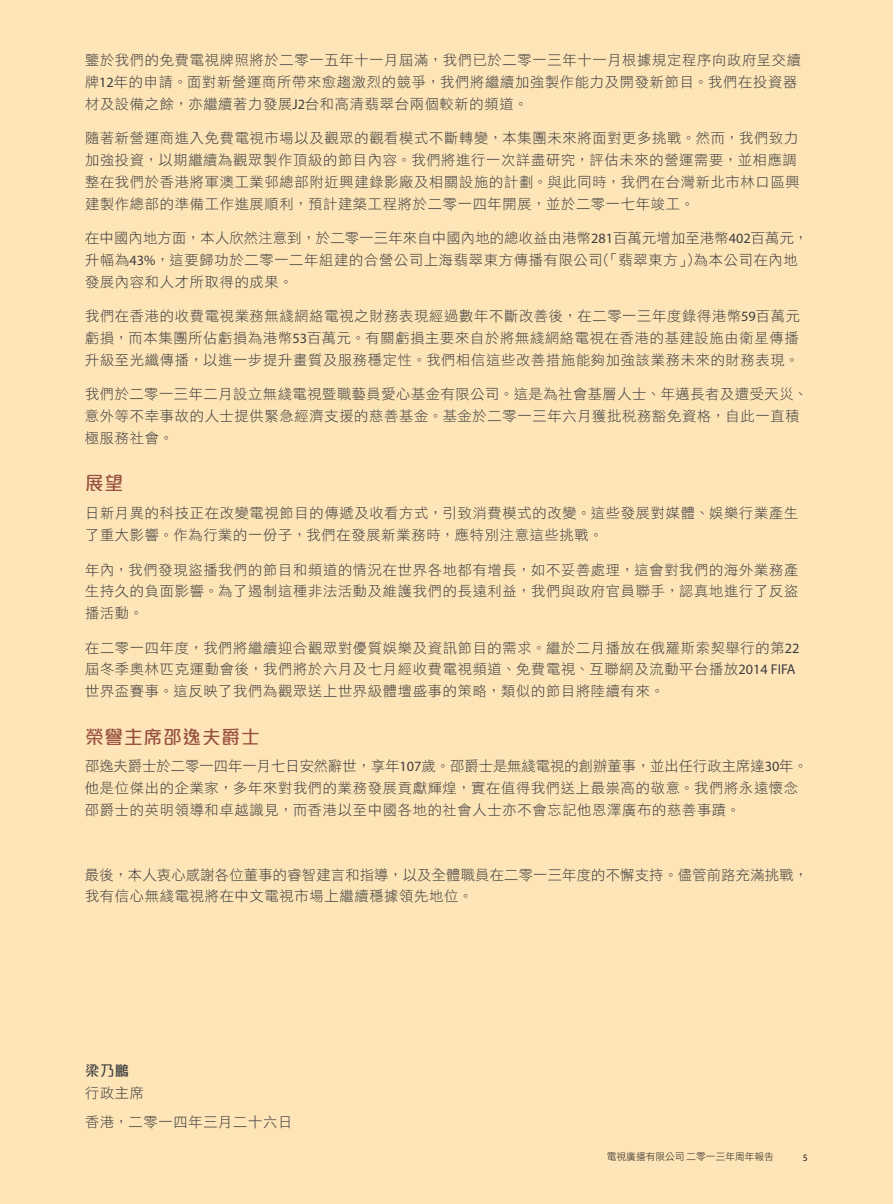
<style>
.page{position:relative;width:893px;height:1204px;background:#fff}
.page>*{position:absolute;margin:0;border:0;box-sizing:border-box;transform-origin:0 0}
.t1{font:500 18.75px "M Elle HK";letter-spacing:.04em;color:#97503f}
.t2{font:14.25px/21.8px "DF Hei Std W3";letter-spacing:.05em;color:#3e3e3f}
.t3{font:14.25px/21.8px "DF Hei Std W3";letter-spacing:.015em;color:#3e3e3f}
.t4{font:500 14.25px "M Elle HK";color:#3e3e3f}
.t5{font:9.75px "DF Hei Std W3";letter-spacing:-.005em;color:#231f20}
.t6{font:9.75px "Myriad Pro";color:#231f20}
.s1{font-family:"Myriad Pro"}
</style>
<div class="page">
<div style="left:0;top:0;width:893px;height:1203px;background:#fee5b7"></div>
<p class="t2" style="left:85px;top:49px;width:718px">鑒於我們的免費電視牌照將於二零一五年十一月屆滿，我們已於二零一三年十一月根據規定程序向政府呈交續牌<span class="s1">12</span>年的申請。面對新營運商所帶來愈趨激烈的競爭，我們將繼續加強製作能力及開發新節目。我們在投資器材及設備之餘，亦繼續著力發展<span class="s1">J2</span>台和高清翡翠台兩個較新的頻道。</p>
<p class="t2" style="left:85px;top:127px;width:716px">隨著新營運商進入免費電視市場以及觀眾的觀看模式不斷轉變，本集團未來將面對更多挑戰。然而，我們致力加強投資，以期繼續為觀眾製作頂級的節目內容。我們將進行一次詳盡研究，評估未來的營運需要，並相應調整在我們於香港將軍澳工業邨總部附近興建錄影廠及相關設施的計劃。與此同時，我們在台灣新北市林口區興建製作總部的準備工作進展順利，預計建築工程將於二零一四年開展，並於二零一七年竣工。</p>
<p class="t2" style="left:85px;top:227px;width:725px">在中國內地方面，本人欣然注意到，於二零一三年來自中國內地的總收益由港幣<span class="s1">281</span>百萬元增加至港幣<span class="s1">402</span>百萬元，升幅為<span class="s1">43%</span>，這要歸功於二零一二年組建的合營公司上海翡翠東方傳播有限公司（「翡翠東方」）為本公司在內地發展內容和人才所取得的成果。</p>
<p class="t2" style="left:85px;top:305px;width:717px;text-align:justify">我們在香港的收費電視業務無綫網絡電視之財務表現經過數年不斷改善後，在二零一三年度錄得港幣<span class="s1">59</span>百萬元虧損，而本集團所佔虧損為港幣<span class="s1">53</span>百萬元。有關虧損主要來自於將無綫網絡電視在香港的基建設施由衛星傳播升級至光纖傳播，以進一步提升畫質及服務穩定性。我們相信這些改善措施能夠加強該業務未來的財務表現。</p>
<p class="t2" style="left:85px;top:383px;width:724px">我們於二零一三年二月設立無綫電視暨職藝員愛心基金有限公司。這是為社會基層人士、年邁長者及遭受天災、意外等不幸事故的人士提供緊急經濟支援的慈善基金。基金於二零一三年六月獲批稅務豁免資格，自此一直積極服務社會。</p>
<h1 class="t1" style="left:85px;top:470px;width:40px">展望</h1>
<p class="t2" style="left:85px;top:502px;width:715px">日新月異的科技正在改變電視節目的傳遞及收看方式，引致消費模式的改變。這些發展對媒體、娛樂行業產生了重大影響。作為行業的一份子，我們在發展新業務時，應特別注意這些挑戰。</p>
<p class="t2" style="left:85px;top:558px;width:715px;text-align:justify">年內，我們發現盜播我們的節目和頻道的情況在世界各地都有增長，如不妥善處理，這會對我們的海外業務產生持久的負面影響。為了遏制這種非法活動及維護我們的長遠利益，我們與政府官員聯手，認真地進行了反盜播活動。</p>
<p class="t2" style="left:85px;top:636px;width:716px">在二零一四年度，我們將繼續迎合觀眾對優質娛樂及資訊節目的需求。繼於二月播放在俄羅斯索契舉行的第<span class="s1">22</span>屆冬季奧林匹克運動會後，我們將於六月及七月經收費電視頻道、免費電視、互聯網及流動平台播放<span class="s1">2014 FIFA</span>世界盃賽事。這反映了我們為觀眾送上世界級體壇盛事的策略，類似的節目將陸續有來。</p>
<h1 class="t1" style="left:85px;top:723px;width:176px">榮譽主席邵逸夫爵士</h1>
<p class="t2" style="left:85px;top:755px;width:724px">邵逸夫爵士於二零一四年一月七日安然辭世，享年<span class="s1">107</span>歲。邵爵士是無綫電視的創辦董事，並出任行政主席達<span class="s1">30</span>年。他是位傑出的企業家，多年來對我們的業務發展貢獻輝煌，實在值得我們送上最祟高的敬意。我們將永遠懷念邵爵士的英明領導和卓越識見，而香港以至中國各地的社會人士亦不會忘記他恩澤廣布的慈善事蹟。</p>
<p class="t3" style="left:85px;top:863px;width:724px">最後，本人衷心感謝各位董事的睿智建言和指導，以及全體職員在二零一三年度的不懈支持。儘管前路充滿挑戰，我有信心無綫電視將在中文電視市場上繼續穩據領先地位。</p>
<p class="t4" style="left:85px;top:1061px;width:46px">梁乃鵬</p>
<p class="t2" style="left:85px;top:1077px;width:209px;line-height:29.2px">行政主席<br>香港，二零一四年三月二十六日</p>
<p class="t5" style="left:607px;top:1151px;width:168px">電視廣播有限公司二零一三年周年報告</p>
<p class="t6" style="left:803px;top:1151px;width:7px">5</p>
</div>
